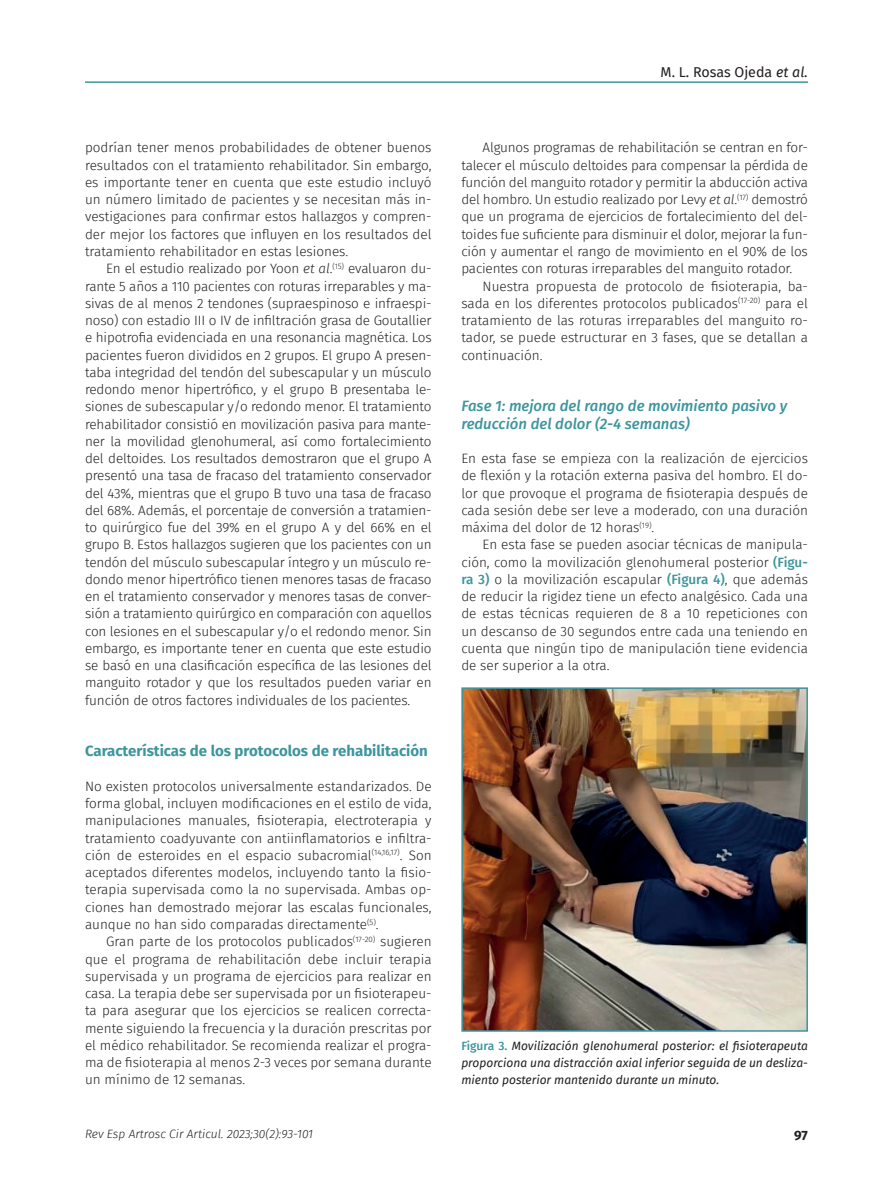
<style>
.page{position:relative;width:893px;height:1191px;background:#fff}
.page>*{position:absolute;margin:0;border:0;box-sizing:border-box;transform-origin:0 0}
.t1{font:italic 500 15px/17.2px "Fira Sans FS";color:#3d959e}
.t2{font:700 15px "Fira Sans FS";color:#3d959e}
.t3{font:14.25px "Fira Sans FS";color:#231f20}
.t4{font:13.5px/17.2px "Fira Sans Light FS";color:#231f20;text-align:justify}
.t5{font:700 13.5px "Fira Sans FS";color:#231f20}
.t6{font:italic 12px/17.2px "Fira Sans FS";color:#231f20;text-align:justify}
.t7{font:italic 300 12px "Fira Sans FS";color:#231f20}
.s1{font-family:"Fira Sans FS";font-weight:300;font-style:italic}
.s2{font-style:italic}
.s3{font-family:"Fira Sans FS";font-weight:500;color:#3d959e}
.s4{font-weight:500;font-style:normal;color:#3d959e}
</style>
<div class="page">
<hr style="left:85px;top:81px;width:723px;height:2px;background:#3d959e">
<img style="left:464px;top:690px;width:341px;height:338px">
<div style="left:461px;top:687px;width:347px;height:344px;border:2px solid #3d959e"></div>
<p class="t4" style="left:85px;top:139px;width:348px">podrían tener menos probabilidades de obtener buenos resultados con el tratamiento rehabilitador. Sin embargo, es importante tener en cuenta que este estudio incluyó un número limitado de pacientes y se necesitan más in&shy;vestigaciones para confirmar estos hallazgos y compren&shy;der mejor los factores que influyen en los resultados del tratamiento rehabilitador en estas lesiones.</p>
<p class="t4" style="left:85px;top:260px;width:348px;text-indent:21px">En el estudio realizado por Yoon <span class="s1">et al</span>.<sup>(15)</sup> evaluaron du&shy;rante 5 años a 110 pacientes con roturas irreparables y ma&shy;sivas de al menos 2 tendones (supraespinoso e infraespi&shy;noso) con estadio III o IV de infiltración grasa de Goutallier e hipotrofia evidenciada en una resonancia magnética. Los pacientes fueron divididos en 2 grupos. El grupo A presen&shy;taba integridad del tendón del subescapular y un músculo redondo menor hipertrófico, y el grupo B presentaba le&shy;siones de subescapular y/o redondo menor. El tratamiento rehabilitador consistió en movilización pasiva para mante&shy;ner la movilidad glenohumeral, así como fortalecimiento del deltoides. Los resultados demostraron que el grupo A presentó una tasa de fracaso del tratamiento conservador del 43%, mientras que el grupo B tuvo una tasa de fracaso del 68%. Además, el porcentaje de conversión a tratamien&shy;to quirúrgico fue del 39% en el grupo A y del 66% en el grupo B. Estos hallazgos sugieren que los pacientes con un tendón del músculo subescapular íntegro y un músculo re&shy;dondo menor hipertrófico tienen menores tasas de fracaso en el tratamiento conservador y menores tasas de conver&shy;sión a tratamiento quirúrgico en comparación con aquellos con lesiones en el subescapular y/o el redondo menor. Sin embargo, es importante tener en cuenta que este estudio se basó en una clasificación específica de las lesiones del manguito rotador y que los resultados pueden variar en función de otros factores individuales de los pacientes.</p>
<p class="t2" style="left:85px;top:739px;width:344px">Características de los protocolos de rehabilitación</p>
<p class="t4" style="left:85px;top:777px;width:348px">No existen protocolos universalmente estandarizados. De forma global, incluyen modificaciones en el estilo de vida, manipulaciones manuales, fisioterapia, electroterapia y tratamiento coadyuvante con antiinflamatorios e infiltra&shy;ción de esteroides en el espacio subacromial<sup>(14,16,17)</sup>. Son aceptados diferentes modelos, incluyendo tanto la fisio&shy;terapia supervisada como la no supervisada. Ambas op&shy;ciones han demostrado mejorar las escalas funcionales, aunque no han sido comparadas directamente<sup>(5)</sup>.</p>
<p class="t4" style="left:85px;top:933px;width:348px;text-indent:21px">Gran parte de los protocolos publicados<sup>(17-20)</sup> sugieren que el programa de rehabilitación debe incluir terapia supervisada y un programa de ejercicios para realizar en casa. La terapia debe ser supervisada por un fisioterapeu&shy;ta para asegurar que los ejercicios se realicen correcta&shy;mente siguiendo la frecuencia y la duración prescritas por el médico rehabilitador. Se recomienda realizar el progra&shy;ma de fisioterapia al menos 2-3 veces por semana durante un mínimo de 12 semanas.</p>
<p class="t3" style="left:661px;top:62px;width:149px">M. L. Rosas Ojeda <span class="s2">et al.</span></p>
<p class="t4" style="left:461px;top:139px;width:348px;text-indent:21px">Algunos programas de rehabilitación se centran en for&shy;talecer el músculo deltoides para compensar la pérdida de función del manguito rotador y permitir la abducción activa del hombro. Un estudio realizado por Levy <span class="s1">et al</span>.<sup>(17)</sup> demostró que un programa de ejercicios de fortalecimiento del del&shy;toides fue suficiente para disminuir el dolor, mejorar la fun&shy;ción y aumentar el rango de movimiento en el 90% de los pacientes con roturas irreparables del manguito rotador.</p>
<p class="t4" style="left:461px;top:277px;width:348px;text-indent:21px">Nuestra propuesta de protocolo de fisioterapia, ba&shy;sada en los diferentes protocolos publicados<sup>(17-20)</sup> para el tratamiento de las roturas irreparables del manguito ro&shy;tador, se puede estructurar en 3 fases, que se detallan a continuación.</p>
<p class="t1" style="left:461px;top:397px;width:327px">Fase 1: mejora del rango de movimiento pasivo y reducción del dolor (2-4 semanas)</p>
<p class="t4" style="left:461px;top:450px;width:348px">En esta fase se empieza con la realización de ejercicios de flexión y la rotación externa pasiva del hombro. El do&shy;lor que provoque el programa de fisioterapia después de cada sesión debe ser leve a moderado, con una duración máxima del dolor de 12 horas<sup>(19)</sup>.</p>
<p class="t4" style="left:461px;top:536px;width:348px;text-indent:21px">En esta fase se pueden asociar técnicas de manipula&shy;ción, como la movilización glenohumeral posterior <span class="s3">(Figu&shy;ra 3)</span> o la movilización escapular <span class="s3">(Figura 4)</span>, que además de reducir la rigidez tiene un efecto analgésico. Cada una de estas técnicas requieren de 8 a 10 repeticiones con un descanso de 30 segundos entre cada una teniendo en cuenta que ningún tipo de manipulación tiene evidencia de ser superior a la otra.</p>
<p class="t6" style="left:461px;top:1037px;width:348px"><span class="s4">Figura 3.</span> Movilización glenohumeral posterior: el fisioterapeuta proporciona una distracción axial inferior seguida de un desliza&shy;miento posterior mantenido durante un minuto.</p>
<p class="t7" style="left:85px;top:1125px;width:230px">Rev Esp Artrosc Cir Articul. 2023;30(2):93-101</p>
<p class="t5" style="left:794px;top:1124px;width:15px">97</p>
</div>
